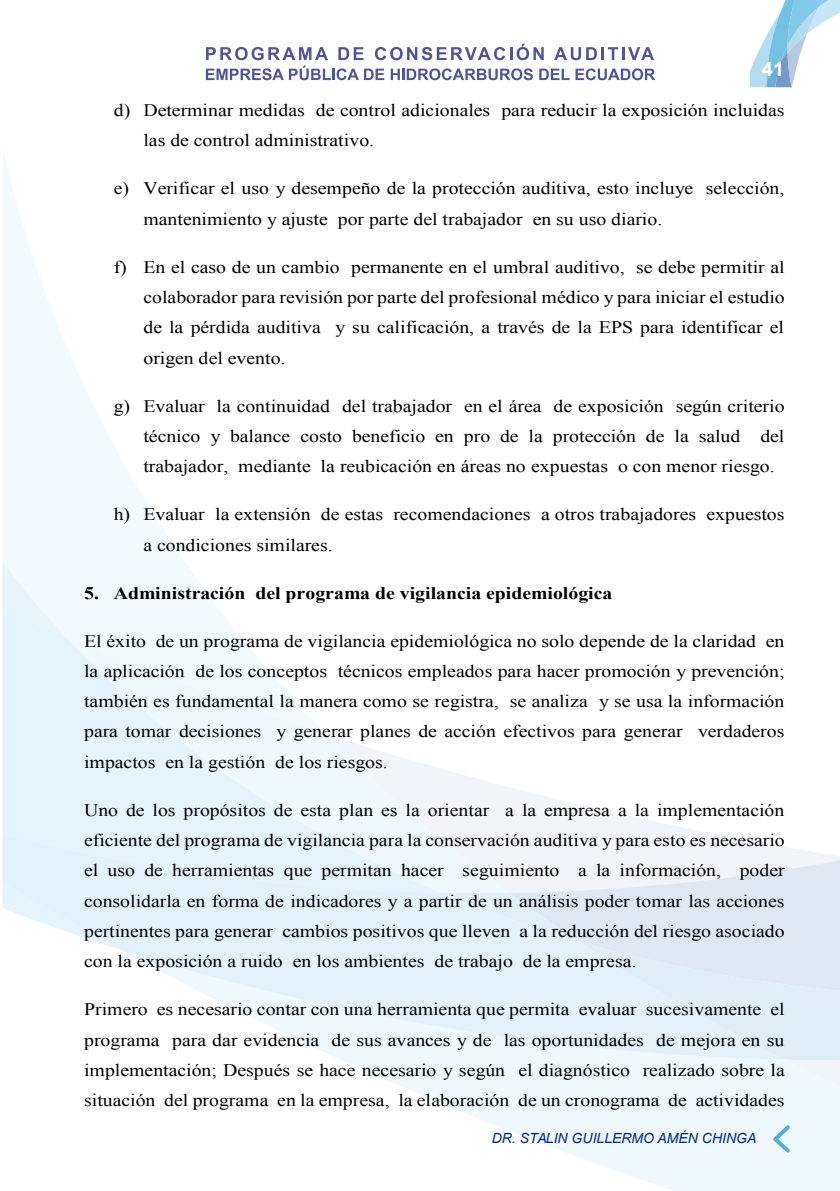
<style>
.page{position:relative;width:840px;height:1191px;background:#fff}
.page>*{position:absolute;margin:0;border:0;box-sizing:border-box;transform-origin:0 0}
.t1{font:700 20px "Arial";color:#fff}
.t2{font:17.6px/30.4px "Times New Roman";color:#000;text-align:justify;scale:1.12 1}
.t3{font:700 17.6px "Times New Roman";color:#000;scale:1.12 1}
.t4{font:italic 14px "Arial";color:#002a85}
</style>
<div class="page">
<svg style="left:509px;top:787px;width:330px;height:73px"></svg>
<div style="left:783px;top:882px;width:56px;height:67px;background:#dfe7f3"></div>
<svg style="left:3px;top:153px;width:215px;height:456px"></svg>
<svg style="left:2px;top:561px;width:64px;height:48px"></svg>
<svg style="left:440px;top:769px;width:69px;height:65px;fill:#f1f5fa"></svg>
<svg style="left:341px;top:949px;width:498px;height:242px;fill:#eff8fc"></svg>
<svg style="left:2px;top:609px;width:438px;height:225px"></svg>
<svg style="left:2px;top:834px;width:781px;height:225px;fill:#e3f2fa"></svg>
<svg style="left:750px;top:0;width:89px;height:87px"></svg>
<svg style="left:206px;top:47px;width:122px;height:13px"></svg>
<svg style="left:338px;top:47px;width:25px;height:13px"></svg>
<svg style="left:375px;top:44px;width:168px;height:16px"></svg>
<svg style="left:554px;top:47px;width:99px;height:13px"></svg>
<svg style="left:206px;top:66px;width:152px;height:14px"></svg>
<svg style="left:364px;top:69px;width:20px;height:11px"></svg>
<svg style="left:390px;top:68px;width:142px;height:12px"></svg>
<svg style="left:539px;top:69px;width:30px;height:11px"></svg>
<svg style="left:575px;top:68px;width:79px;height:12px"></svg>
<svg style="left:772px;top:1125px;width:17px;height:27px"></svg>
<p class="t1" style="left:761px;top:55px;width:24px">41</p>
<p class="t2" style="left:143px;top:95px;width:573px;text-indent:-30px">d) Determinar medidas de control adicionales para reducir la exposición incluidas las de control administrativo.</p>
<p class="t2" style="left:143px;top:173px;width:573px;text-indent:-30px">e) Verificar el uso y desempeño de la protección auditiva, esto incluye selección, mantenimiento y ajuste por parte del trabajador en su uso diario.</p>
<p class="t2" style="left:143px;top:251px;width:573px;text-indent:-30px">f) En el caso de un cambio permanente en el umbral auditivo, se debe permitir al colaborador para revisión por parte del profesional médico y para iniciar el estudio de la pérdida auditiva y su calificación, a través de la EPS para identificar el origen del evento.</p>
<p class="t2" style="left:143px;top:390px;width:573px;text-indent:-30px">g) Evaluar la continuidad del trabajador en el área de exposición según criterio técnico y balance costo beneficio en pro de la protección de la salud del trabajador, mediante la reubicación en áreas no expuestas o con menor riesgo.</p>
<p class="t2" style="left:143px;top:499px;width:573px;text-indent:-30px">h) Evaluar la extensión de estas recomendaciones a otros trabajadores expuestos a condiciones similares.</p>
<p class="t3" style="left:84px;top:581px;width:473px">5. Administración del programa de vigilancia epidemiológica</p>
<p class="t2" style="left:84px;top:625px;width:626px">El éxito de un programa de vigilancia epidemiológica no solo depende de la claridad en la aplicación de los conceptos técnicos empleados para hacer promoción y prevención; también es fundamental la manera como se registra, se analiza y se usa la información para tomar decisiones y generar planes de acción efectivos para generar verdaderos impactos en la gestión de los riesgos.</p>
<p class="t2" style="left:84px;top:794px;width:626px">Uno de los propósitos de esta plan es la orientar a la empresa a la implementación eficiente del programa de vigilancia para la conservación auditiva y para esto es necesario el uso de herramientas que permitan hacer seguimiento a la información, poder consolidarla en forma de indicadores y a partir de un análisis poder tomar las acciones pertinentes para generar cambios positivos que lleven a la reducción del riesgo asociado con la exposición a ruido en los ambientes de trabajo de la empresa.</p>
<p class="t2" style="left:84px;top:994px;width:626px">Primero es necesario contar con una herramienta que permita evaluar sucesivamente el programa para dar evidencia de sus avances y de las oportunidades de mejora en su implementación; Después se hace necesario y según el diagnóstico realizado sobre la situación del programa en la empresa, la elaboración de un cronograma de actividades</p>
<p class="t4" style="left:491px;top:1129px;width:266px">DR. STALIN GUILLERMO AMÉN CHINGA</p>
</div>
